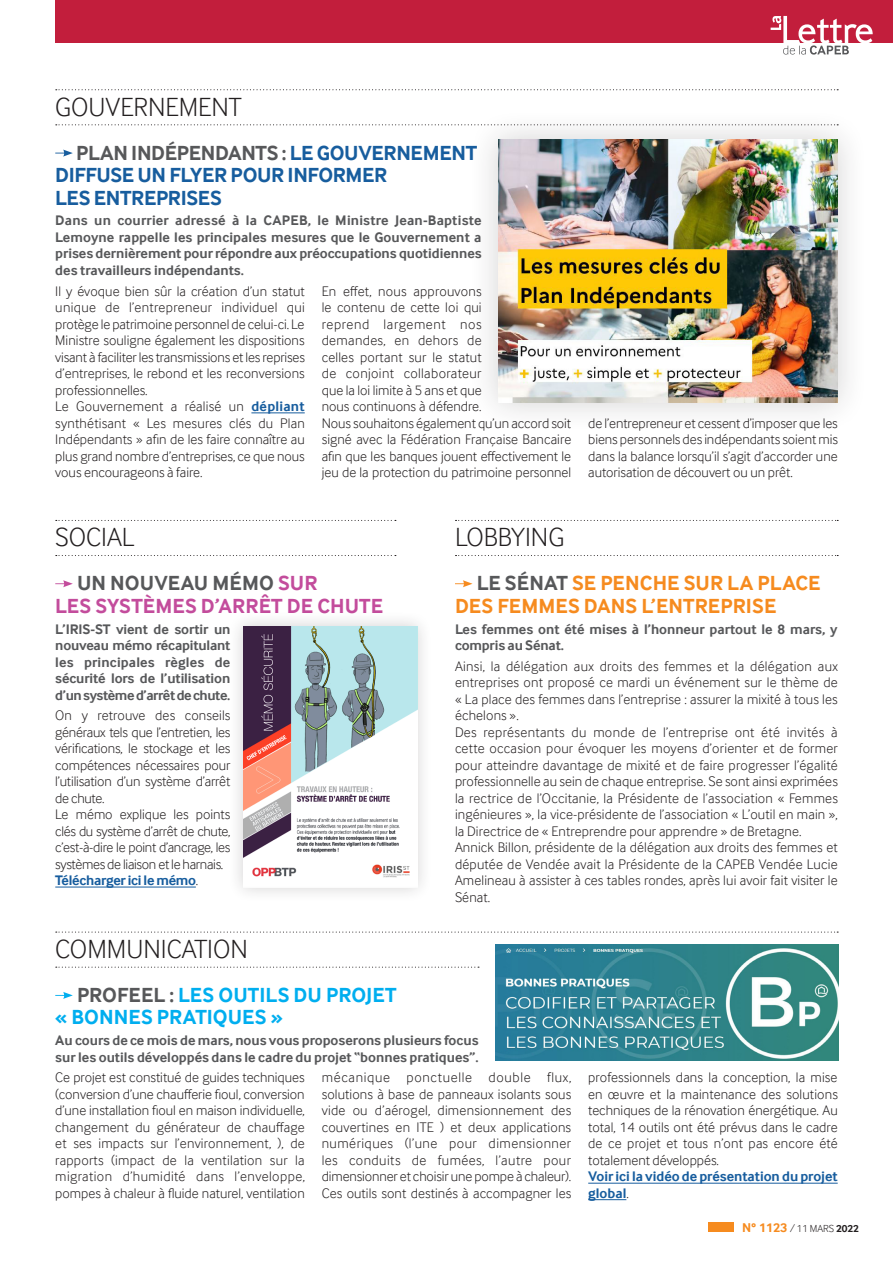
<style>
.page{position:relative;width:893px;height:1263px;background:#fff}
.page>*{position:absolute;margin:0;border:0;box-sizing:border-box;transform-origin:0 0}
.Chap_Paraph{font:300 27px "Inter Face";color:#231f20}
.Titre_article{font:700 21px/22.5px "Inter Face";letter-spacing:-.015em;color:#175d9e}
.Titre_article-2{font:700 21px/22.5px "Inter Face";letter-spacing:.005em;color:#f68b1f}
.Titre_article-3{font:700 21px/22.5px "Inter Face";letter-spacing:.005em;color:#00aeef}
.Titre_article-4{font:700 21px/22.5px "Inter Face";letter-spacing:.005em;color:#c34c9c}
.Textes_ok{font:300 14.25px/16.5px "Inter Face";color:#231f20;text-align:justify}
.Textes_ok-2{font:700 14.25px/16.5px "Inter Face";color:#57585a;text-align:justify}
.Textes_ok-3{font:700 14.25px/16.5px "Inter Face";letter-spacing:-.005em;color:#175d9e}
.t1{font:300 10.5px "Inter Face";color:#231f20}
.s1{color:#57585a}
.s2{font-weight:700;color:#175d9e}
.s3{font-weight:300;color:#231f20}
.s4{font-weight:700;font-size:13.05px;color:#f68b1f}
.s5{font-weight:700}
</style>
<div class="page">
<div style="left:55px;top:0;width:838px;height:43px;background:#c21e3c"></div>
<svg style="left:771px;top:16px;width:102px;height:39px"></svg>
<svg style="left:56px;top:520px;width:340px;height:1px"></svg>
<svg style="left:56px;top:555px;width:340px;height:1px"></svg>
<hr style="left:55px;top:887px;width:141px;height:1px;background:#175d9e">
<svg style="left:55px;top:580px;width:18px;height:7px"></svg>
<div style="left:227px;top:611px;width:206px;height:292px;background:#fafafa"></div>
<img style="left:243px;top:626px;width:174px;height:251px">
<svg style="left:455px;top:520px;width:383px;height:1px"></svg>
<svg style="left:455px;top:555px;width:383px;height:1px"></svg>
<svg style="left:455px;top:580px;width:17px;height:7px"></svg>
<svg style="left:56px;top:931px;width:782px;height:2px"></svg>
<svg style="left:56px;top:967px;width:423px;height:1px"></svg>
<svg style="left:55px;top:992px;width:18px;height:7px"></svg>
<hr style="left:588px;top:1183px;width:250px;height:1px;background:#175d9e">
<hr style="left:588px;top:1199px;width:38px;height:1px;background:#175d9e">
<img style="left:496px;top:945px;width:342px;height:116px">
<svg style="left:56px;top:89px;width:782px;height:1px"></svg>
<svg style="left:56px;top:124px;width:410px;height:1px"></svg>
<svg style="left:55px;top:150px;width:18px;height:7px"></svg>
<hr style="left:251px;top:413px;width:54px;height:1px;background:#175d9e">
<div style="left:467px;top:108px;width:402px;height:326px;background:#231f20;opacity:.2"></div>
<img style="left:499px;top:139px;width:339px;height:264px">
<div style="left:709px;top:1222px;width:25px;height:10px;background:#f68b1f"></div>
<p class="Chap_Paraph" style="left:55px;top:92px;width:188px">GOUVERNEMENT</p>
<p class="Titre_article" style="left:55px;top:141px;width:423px;text-indent:21px"><span class="s1">PLAN INDÉPENDANTS :</span> LE GOUVERNEMENT<br>DIFFUSE UN FLYER POUR INFORMER<br>LES ENTREPRISES</p>
<p class="Textes_ok-2" style="left:55px;top:212px;width:428px">Dans un courrier adressé à la CAPEB, le Ministre Jean-Baptiste Lemoyne rappelle les principales mesures que le Gouvernement a prises dernièrement pour répondre aux préoccupations quotidiennes des travailleurs indépendants.</p>
<p class="Textes_ok" style="left:55px;top:283px;width:251px">Il y évoque bien sûr la création d’un statut unique de l’entrepreneur individuel qui protège le patrimoine personnel de celui-ci. Le Ministre souligne également les dispositions visant à faciliter les transmissions et les reprises d’entreprises, le rebond et les reconversions professionnelles.</p>
<p class="Textes_ok" style="left:55px;top:398px;width:251px">Le Gouvernement a réalisé un <span class="s2">dépliant </span>synthétisant « Les mesures clés du Plan Indépendants » afin de les faire connaître au plus grand nombre d’entreprises, ce que nous vous encourageons à faire.</p>
<p class="Textes_ok" style="left:322px;top:283px;width:161px">En effet, nous approuvons le contenu de cette loi qui reprend largement nos demandes, en dehors de celles portant sur le statut de conjoint collaborateur que la loi limite à 5 ans et que nous continuons à défendre.</p>
<p class="Textes_ok" style="left:322px;top:415px;width:251px">Nous souhaitons également qu’un accord soit signé avec la Fédération Française Bancaire afin que les banques jouent effectivement le jeu de la protection du patrimoine personnel</p>
<p class="Textes_ok" style="left:588px;top:415px;width:251px">de l’entrepreneur et cessent d’imposer que les biens personnels des indépendants soient mis dans la balance lorsqu’il s’agit d’accorder une autorisation de découvert ou un prêt.</p>
<p class="Chap_Paraph" style="left:55px;top:522px;width:81px">SOCIAL</p>
<p class="Titre_article-4" style="left:55px;top:572px;width:329px;text-indent:22px"><span class="s1">UN NOUVEAU MÉMO</span> SUR<br>LES SYSTÈMES D’ARRÊT DE CHUTE</p>
<p class="Textes_ok-2" style="left:55px;top:620px;width:177px">L’IRIS-ST vient de sortir un nouveau mémo récapitulant les principales règles de sécurité lors de l’utilisation d’un système d’arrêt de chute.</p>
<p class="Textes_ok" style="left:55px;top:707px;width:177px">On y retrouve des conseils généraux tels que l’entretien, les vérifications, le stockage et les compétences nécessaires pour l’utilisation d’un système d’arrêt de chute.</p>
<p class="Textes_ok" style="left:55px;top:806px;width:177px">Le mémo explique les points clés du système d’arrêt de chute, c’est-à-dire le point d’ancrage, les systèmes de liaison et le harnais.</p>
<p class="Textes_ok-3" style="left:55px;top:872px;width:145px">Télécharger ici le mémo<span class="s3">.</span></p>
<p class="Chap_Paraph" style="left:455px;top:522px;width:111px">LOBBYING</p>
<p class="Titre_article-2" style="left:455px;top:572px;width:367px;text-indent:22px"><span class="s1">LE SÉNAT</span> SE PENCHE SUR LA PLACE<br>DES FEMMES DANS L’ENTREPRISE</p>
<p class="Textes_ok-2" style="left:455px;top:620px;width:384px">Les femmes ont été mises à l’honneur partout le 8 mars, y compris au Sénat.</p>
<p class="Textes_ok" style="left:455px;top:658px;width:384px">Ainsi, la délégation aux droits des femmes et la délégation aux entreprises ont proposé ce mardi un événement sur le thème de « La place des femmes dans l’entreprise : assurer la mixité à tous les échelons ».</p>
<p class="Textes_ok" style="left:455px;top:724px;width:384px">Des représentants du monde de l’entreprise ont été invités à cette occasion pour évoquer les moyens d’orienter et de former pour atteindre davantage de mixité et de faire progresser l’égalité professionnelle au sein de chaque entreprise. Se sont ainsi exprimées la rectrice de l’Occitanie, la Présidente de l’association « Femmes ingénieures », la vice-présidente de l’association « L’outil en main », la Directrice de « Entreprendre pour apprendre » de Bretagne.</p>
<p class="Textes_ok" style="left:455px;top:839px;width:384px">Annick Billon, présidente de la délégation aux droits des femmes et députée de Vendée avait la Présidente de la CAPEB Vendée Lucie Amelineau à assister à ces tables rondes, après lui avoir fait visiter le Sénat.</p>
<p class="Chap_Paraph" style="left:55px;top:934px;width:194px">COMMUNICATION</p>
<p class="Titre_article-3" style="left:55px;top:983px;width:343px;text-indent:22px"><span class="s1">PROFEEL :</span> LES OUTILS DU PROJET « BONNES PRATIQUES »</p>
<p class="Textes_ok-2" style="left:55px;top:1032px;width:425px">Au cours de ce mois de mars, nous vous proposerons plusieurs focus sur les outils développés dans le cadre du projet “bonnes pratiques”.</p>
<p class="Textes_ok" style="left:55px;top:1069px;width:251px">Ce projet est constitué de guides techniques (conversion d’une chaufferie fioul, conversion d’une installation fioul en maison individuelle, changement du générateur de chauffage et ses impacts sur l’environnement, ), de rapports (impact de la ventilation sur la migration d’humidité dans l’enveloppe, pompes à chaleur à fluide naturel, ventilation</p>
<p class="Textes_ok" style="left:322px;top:1069px;width:251px">mécanique ponctuelle double flux, solutions à base de panneaux isolants sous vide ou d’aérogel, dimensionnement des couvertines en ITE ) et deux applications numériques (l’une pour dimensionner les conduits de fumées, l’autre pour dimensionner et choisir une pompe à chaleur).</p>
<p class="Textes_ok" style="left:322px;top:1185px;width:251px">Ces outils sont destinés à accompagner les</p>
<p class="Textes_ok" style="left:588px;top:1069px;width:251px">professionnels dans la conception, la mise en œuvre et la maintenance des solutions techniques de la rénovation énergétique. Au total, 14 outils ont été prévus dans le cadre de ce projet et tous n’ont pas encore été totalement développés.</p>
<p class="Textes_ok-3" style="left:588px;top:1168px;width:251px">Voir ici la vidéo de présentation du projet global<span class="s3">.</span></p>
<p class="t1" style="left:742px;top:1222px;width:118px"><span class="s4">N° 1123</span> / 11 MARS <span class="s5">2022</span></p>
</div>
